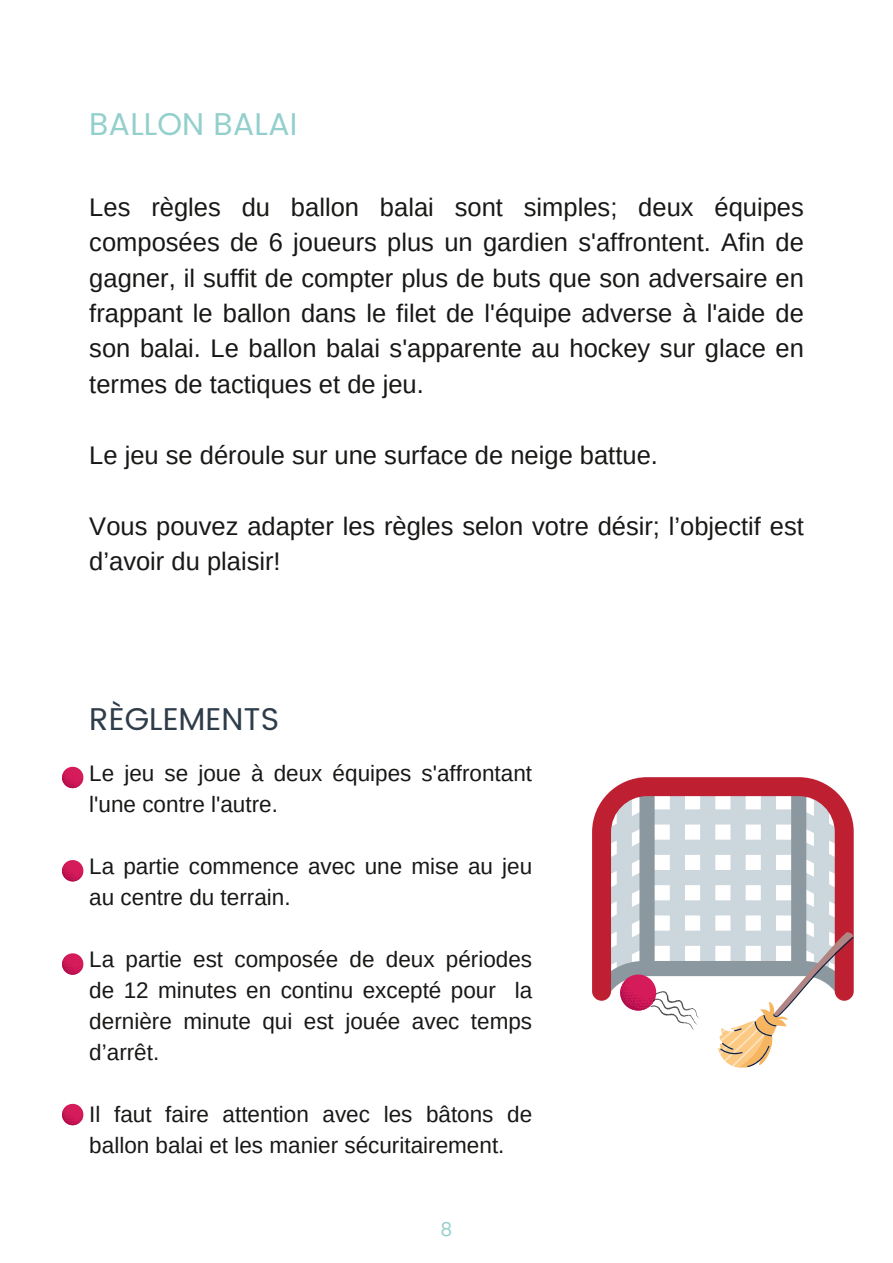
<style>
.page{position:relative;width:893px;height:1263px;background:#fff}
.page>*{position:absolute;margin:0;border:0;box-sizing:border-box;transform-origin:0 0}
.t1{font:31.5px "Poppins";color:#93d0cc}
.t2{font:31.5px "Poppins";color:#2f3d4a}
.t3{font:25.5px/35.4px "Arimo";color:#181817;text-align:justify}
.t4{font:22.5px/30.9px "Arimo";color:#181817}
.t5{font:18.75px "Poppins";color:#93d0cc}
</style>
<div class="page">
<svg style="left:593px;top:779px;width:260px;height:289px"></svg>
<svg style="left:62px;top:1104px;width:21px;height:21px"></svg>
<svg style="left:62px;top:1106px;width:21px;height:19px"></svg>
<svg style="left:62px;top:953px;width:21px;height:22px"></svg>
<svg style="left:62px;top:955px;width:21px;height:20px"></svg>
<svg style="left:62px;top:860px;width:21px;height:21px"></svg>
<svg style="left:62px;top:862px;width:21px;height:19px"></svg>
<svg style="left:62px;top:768px;width:21px;height:20px"></svg>
<p class="t1" style="left:89px;top:106px;width:210px">BALLON BALAI</p>
<p class="t3" style="left:89px;top:189px;width:716px">Les règles du ballon balai sont simples; deux équipes composées de 6 joueurs plus un gardien s'affrontent. Afin de gagner, il suffit de compter plus de buts que son adversaire en frappant le ballon dans le filet de l'équipe adverse à l'aide de son balai. Le ballon balai s'apparente au hockey sur glace en termes de tactiques et de jeu.</p>
<p class="t3" style="left:89px;top:437px;width:570px">Le jeu se déroule sur une surface de neige battue.</p>
<p class="t3" style="left:89px;top:508px;width:716px">Vous pouvez adapter les règles selon votre désir; l’objectif est d’avoir du plaisir!</p>
<p class="t2" style="left:89px;top:701px;width:191px">RÈGLEMENTS</p>
<p class="t4" style="left:89px;top:758px;width:444px">Le jeu se joue à deux équipes s'affrontant l'une contre l'autre.</p>
<p class="t4" style="left:89px;top:851px;width:444px">La partie commence avec une mise au jeu au centre du terrain.</p>
<p class="t4" style="left:89px;top:943px;width:444px;text-align:justify">La partie est composée de deux périodes de 12 minutes en continu excepté pour la dernière minute qui est jouée avec temps d’arrêt.</p>
<p class="t4" style="left:89px;top:1098px;width:444px">Il faut faire attention avec les bâtons de ballon balai et les manier sécuritairement.</p>
<p class="t5" style="left:440px;top:1218px;width:13px">8</p>
</div>
